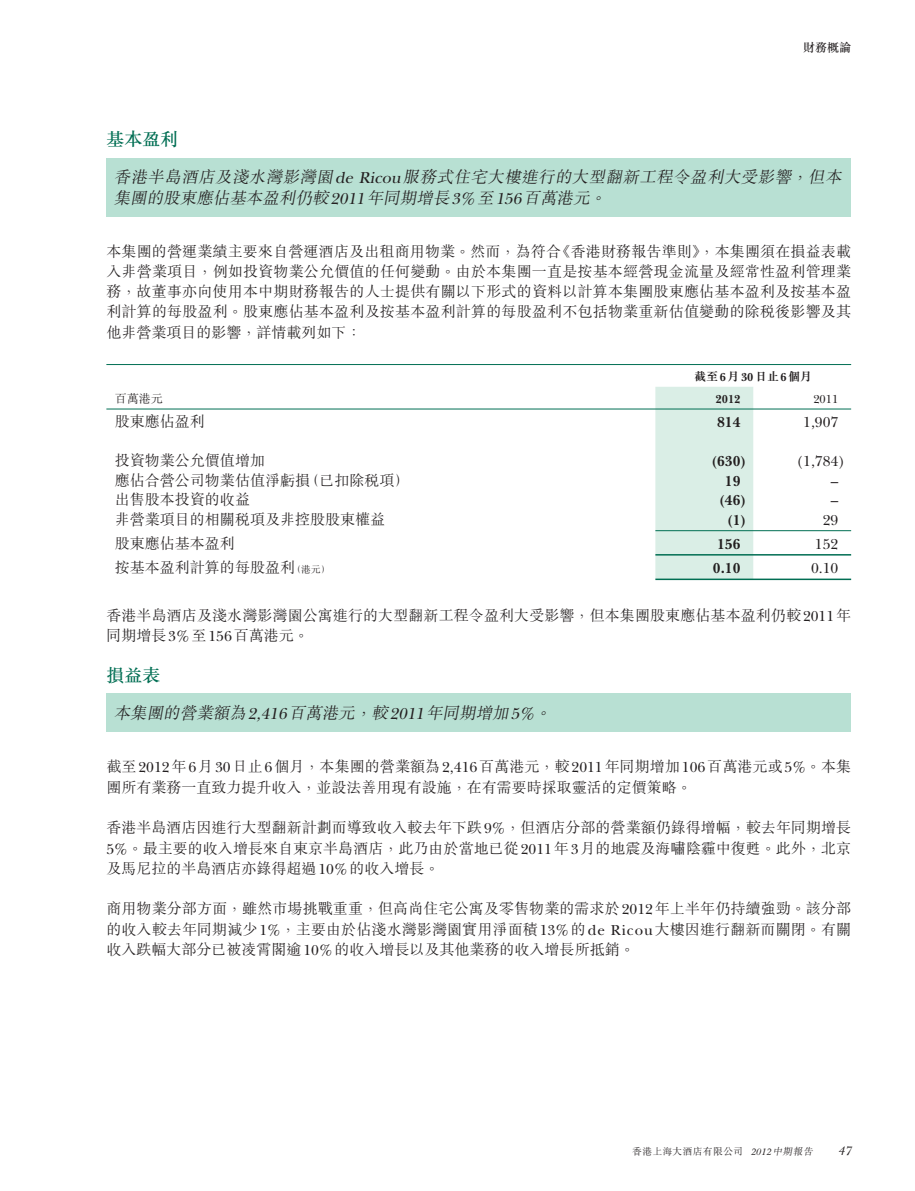
<style>
.page{position:relative;width:915px;height:1191px;background:#fff}
.page>*{position:absolute;margin:0;border:0;box-sizing:border-box;transform-origin:0 0}
.t1{font:18px "M Sung HK Medium B5 pc H";color:#016e53}
.t2{font:italic 16.5px/20.2px "M Sung HK Light B5 pc H";color:#231f20}
.t3{font:15px/20.2px "M Sung HK Light B5 pc H";color:#231f20;text-align:justify}
.t4{font:700 15px "New Baskerville Std";color:#231f20}
.t5{font:15px "New Baskerville Std";color:#231f20}
.t6{font:italic 12.75px "New Baskerville Std";color:#231f20}
.t7{font:12px "M Sung HK Bold B5 pc H";color:#231f20}
.t8{font:12px "M Sung HK Medium B5 pc H";color:#231f20}
.t9{font:12px "M Sung HK Light B5 pc H";color:#231f20}
.t10{font:700 12px "New Baskerville Std";color:#231f20}
.t11{font:12px "New Baskerville Std";color:#231f20}
.t12{font:9.75px "M Sung HK Light B5 pc H";letter-spacing:.035em;color:#231f20}
.s1{font-family:"New Baskerville Std"}
.s2{font-family:"New Baskerville Std";font-weight:700}
.s3{font-size:9.75px}
.s4{font-family:"New Baskerville Std";font-style:italic}
.s5{font-style:italic}
</style>
<div class="page">
<div style="left:106px;top:158px;width:744px;height:58px;background:#b8e0d3"></div>
<div style="left:655px;top:387px;width:98px;height:191px;background:#daeee6"></div>
<hr style="left:655px;top:578px;width:195px;height:2px;background:#016e53">
<hr style="left:655px;top:554px;width:195px;height:1px;background:#016e53">
<hr style="left:655px;top:530px;width:195px;height:1px;background:#016e53">
<hr style="left:106px;top:364px;width:744px;height:1px;background:#016e53">
<hr style="left:106px;top:408px;width:744px;height:1px;background:#016e53">
<div style="left:106px;top:694px;width:744px;height:38px;background:#b8e0d3"></div>
<p class="t8" style="left:802px;top:43px;width:49px">財務概論</p>
<p class="t1" style="left:106px;top:132px;width:74px">基本盈利</p>
<p class="t2" style="left:114px;top:169px;width:731px">香港半島酒店及淺水灣影灣園<span class="s1">de Ricou</span>服務式住宅大樓進行的大型翻新工程令盈利大受影響，但本集團的股東應佔基本盈利仍較 <span class="s1">2011</span>年同期增長<span class="s1">3%</span>至<span class="s1">156</span>百萬港元。</p>
<p class="t3" style="left:106px;top:243px;width:746px">本集團的營運業績主要來自營運酒店及出租商用物業。然而，為符合《香港財務報告準則》，本集團須在損益表載入非營業項目，例如投資物業公允價值的任何變動。由於本集團一直是按基本經營現金流量及經常性盈利管理業務，故董事亦向使用本中期財務報告的人士提供有關以下形式的資料以計算本集團股東應佔基本盈利及按基本盈利計算的每股盈利。股東應佔基本盈利及按基本盈利計算的每股盈利不包括物業重新估值變動的除稅後影響及其他非營業項目的影響，詳情載列如下：</p>
<p class="t7" style="left:694px;top:372px;width:119px">截至<span class="s2">6</span>月<span class="s2">30</span>日止<span class="s2">6</span>個月</p>
<p class="t9" style="left:115px;top:394px;width:49px">百萬港元</p>
<p class="t10" style="left:715px;top:392px;width:26px">2012</p>
<p class="t11" style="left:813px;top:395px;width:26px">2011</p>
<p class="t3" style="left:115px;top:413px;width:91px">股東應佔盈利</p>
<p class="t4" style="left:716px;top:413px;width:25px">814</p>
<p class="t5" style="left:803px;top:416px;width:37px">1,907</p>
<p class="t3" style="left:115px;top:452px;width:151px">投資物業公允價值增加</p>
<p class="t4" style="left:711px;top:452px;width:36px">(630)</p>
<p class="t5" style="left:796px;top:455px;width:50px">(1,784)</p>
<p class="t3" style="left:115px;top:472px;width:296px">應佔合營公司物業估值淨虧損（已扣除稅項）</p>
<p class="t4" style="left:724px;top:471px;width:17px">19</p>
<p class="t5" style="left:830px;top:475px;width:9px">–</p>
<p class="t3" style="left:115px;top:491px;width:136px">出售股本投資的收益</p>
<p class="t4" style="left:719px;top:491px;width:29px">(46)</p>
<p class="t5" style="left:830px;top:494px;width:9px">–</p>
<p class="t3" style="left:115px;top:511px;width:271px">非營業項目的相關稅項及非控股股東權益</p>
<p class="t4" style="left:726px;top:510px;width:21px">(1)</p>
<p class="t5" style="left:822px;top:514px;width:17px">29</p>
<p class="t3" style="left:115px;top:535px;width:121px">股東應佔基本盈利</p>
<p class="t4" style="left:716px;top:535px;width:25px">156</p>
<p class="t5" style="left:814px;top:538px;width:25px">152</p>
<p class="t3" style="left:115px;top:559px;width:217px">按基本盈利計算的每股盈利<span class="s3">（港元）</span></p>
<p class="t4" style="left:712px;top:559px;width:29px">0.10</p>
<p class="t5" style="left:810px;top:562px;width:29px">0.10</p>
<p class="t3" style="left:106px;top:607px;width:746px">香港半島酒店及淺水灣影灣園公寓進行的大型翻新工程令盈利大受影響，但本集團股東應佔基本盈利仍較<span class="s1">2011</span>年同期增長<span class="s1">3%</span>至<span class="s1">156</span>百萬港元。</p>
<p class="t1" style="left:106px;top:668px;width:56px">損益表</p>
<p class="t2" style="left:114px;top:705px;width:441px">本集團的營業額為<span class="s1">2,416</span>百萬港元，較<span class="s1">2011</span>年同期增加<span class="s1">5%</span>。</p>
<p class="t3" style="left:106px;top:758px;width:746px">截至<span class="s1">2012</span>年<span class="s1">6</span>月<span class="s1">30</span>日止<span class="s1">6</span>個月，本集團的營業額為<span class="s1">2,416</span>百萬港元，較<span class="s1">2011</span>年同期增加<span class="s1">106</span>百萬港元或<span class="s1">5%</span>。本集團所有業務一直致力提升收入，並設法善用現有設施，在有需要時採取靈活的定價策略。</p>
<p class="t3" style="left:106px;top:819px;width:746px">香港半島酒店因進行大型翻新計劃而導致收入較去年下跌<span class="s1">9%</span>，但酒店分部的營業額仍錄得增幅，較去年同期增長<span class="s1">5%</span>。最主要的收入增長來自東京半島酒店，此乃由於當地已從<span class="s1">2011</span>年<span class="s1">3</span>月的地震及海嘯陰霾中復甦。此外，北京及馬尼拉的半島酒店亦錄得超過<span class="s1">10%</span>的收入增長。</p>
<p class="t3" style="left:106px;top:900px;width:746px">商用物業分部方面，雖然市場挑戰重重，但高尚住宅公寓及零售物業的需求於<span class="s1">2012</span>年上半年仍持續強勁。該分部的收入較去年同期減少<span class="s1">1%</span>，主要由於佔淺水灣影灣園實用淨面積<span class="s1">13%</span>的<span class="s1">de Ricou</span>大樓因進行翻新而關閉。有關收入跌幅大部分已被凌霄閣逾<span class="s1">10%</span>的收入增長以及其他業務的收入增長所抵銷。</p>
<p class="t12" style="left:632px;top:1147px;width:184px">香港上海大酒店有限公司 <span class="s4">2012</span> <span class="s5">中期報告</span></p>
<p class="t6" style="left:837px;top:1142px;width:15px">47</p>
</div>
